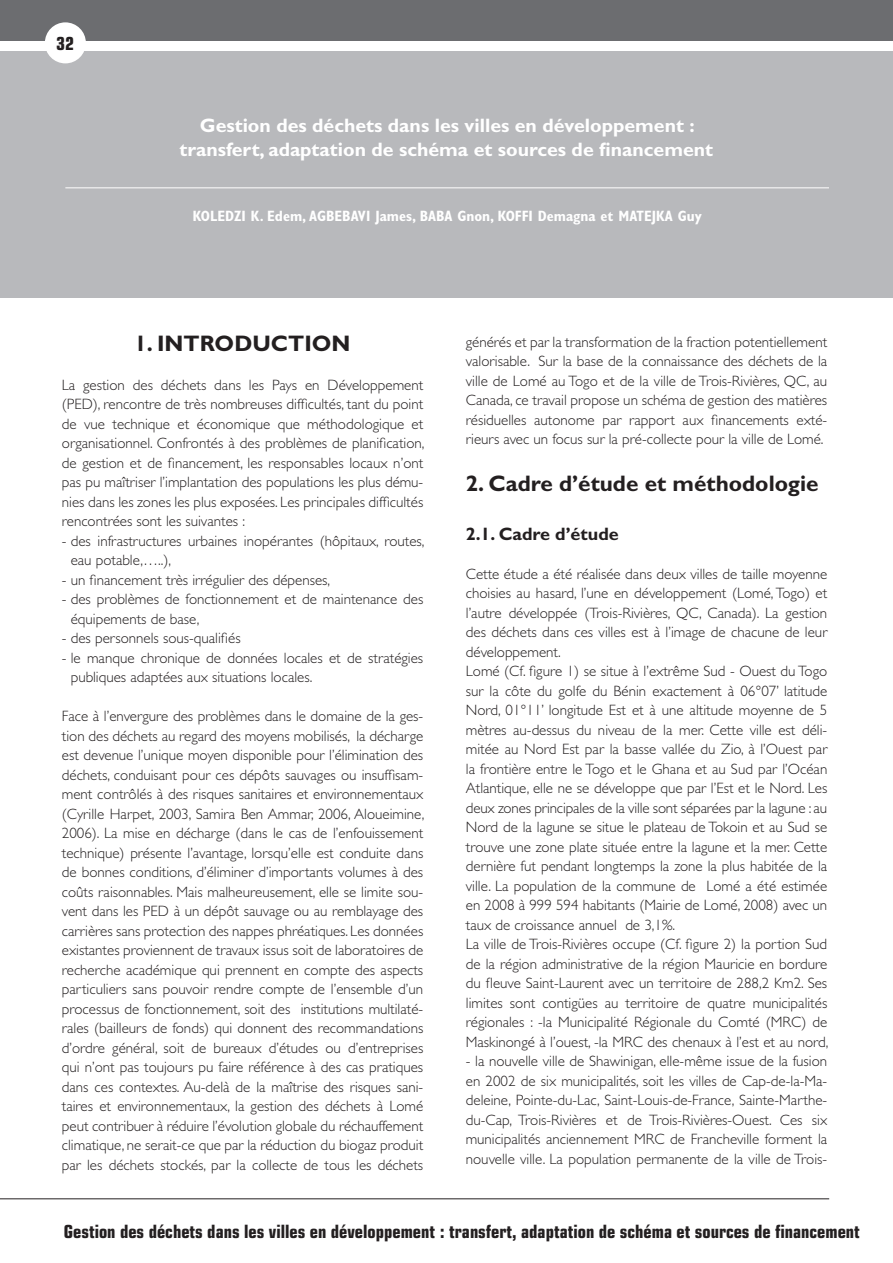
<style>
.page{position:relative;width:893px;height:1263px;background:#fff}
.page>*{position:absolute;margin:0;border:0;box-sizing:border-box;transform-origin:0 0}
.t1{font:700 22.5px "Gill Sans";color:#231f20}
.t2{font:700 19.5px/23.4px "Gill Sans";color:#fff;text-align:center}
.t3{font:700 condensed 18px "Square 721 BT";color:#231f20}
.t4{font:700 18px "Gill Sans";color:#231f20}
.t5{font:300 15px/19.5px "Gill Sans";color:#231f20;text-align:justify}
.t6{font:700 condensed 15px "Gill Sans";color:#fff}
</style>
<div class="page">
<hr style="left:0;top:1198px;width:829px;height:1px;background:#231f20">
<div style="left:0;top:0;width:893px;height:40px;background:#6c6d70"></div>
<div style="left:0;top:51px;width:893px;height:246px;background:#b8b9bc"></div>
<hr style="left:65px;top:187px;width:764px;height:1px;background:#fff">
<div style="left:45px;top:22px;width:41px;height:41px;background:#fff;border-radius:50%"></div>
<p class="t3" style="left:56px;top:32px;width:19px">32</p>
<h2 class="t2" style="left:179px;top:114px;width:535px">Gestion des déchets dans les villes en développement : transfert, adaptation de schéma et sources de financement</h2>
<p class="t6" style="left:193px;top:207px;width:510px">KOLEDZI K. Edem, AGBEBAVI James, BABA Gnon, KOFFI Demagna et MATEJKA Guy</p>
<h1 class="t1" style="left:135px;top:330px;width:84px">1. Introduc</h1>
<h1 class="t1" style="left:288px;top:330px;width:32px">tion</h1>
<p class="t5" style="left:62px;top:375px;width:364px">La gestion des déchets dans les Pays en Développement (PED), rencontre de très nombreuses difficultés, tant du point de vue technique et économique que méthodologique et organisationnel. Confrontés à des problèmes de planification, de gestion et de financement, les responsables locaux n’ont pas pu maîtriser l’implantation des populations les plus dému&shy;nies dans les zones les plus exposées. Les principales difficultés rencontrées sont les suivantes :</p>
<p class="t5" style="left:71px;top:531px;width:355px;text-indent:-9px">- des infrastructures urbaines inopérantes (hôpitaux, routes, eau potable,…..),</p>
<p class="t5" style="left:62px;top:570px;width:270px">- un financement très irrégulier des dépenses,</p>
<p class="t5" style="left:71px;top:589px;width:354px;text-indent:-9px">- des problèmes de fonctionnement et de maintenance des équipements de base,</p>
<p class="t5" style="left:62px;top:628px;width:180px">- des personnels sous-qualifiés</p>
<p class="t5" style="left:71px;top:648px;width:354px;text-indent:-9px">- le manque chronique de données locales et de stratégies publiques adaptées aux situations locales.</p>
<p class="t5" style="left:62px;top:706px;width:364px">Face à l’envergure des problèmes dans le domaine de la ges&shy;tion des déchets au regard des moyens mobilisés, la décharge est devenue l’unique moyen disponible pour l’élimination des déchets, conduisant pour ces dépôts sauvages ou insuffisam&shy;ment contrôlés à des risques sanitaires et environnementaux (Cyrille Harpet, 2003, Samira Ben Ammar, 2006, Aloueimine, 2006). La mise en décharge (dans le cas de l’enfouissement technique) présente l’avantage, lorsqu’elle est conduite dans de bonnes conditions, d’éliminer d’importants volumes à des coûts raisonnables. Mais malheureusement, elle se limite sou&shy;vent dans les PED à un dépôt sauvage ou au remblayage des carrières sans protection des nappes phréatiques. Les données existantes proviennent de travaux issus soit de laboratoires de recherche académique qui prennent en compte des aspects particuliers sans pouvoir rendre compte de l’ensemble d’un processus de fonctionnement, soit des institutions multilaté&shy;rales (bailleurs de fonds) qui donnent des recommandations d’ordre général, soit de bureaux d’études ou d’entreprises qui n’ont pas toujours pu faire référence à des cas pratiques dans ces contextes. Au-delà de la maîtrise des risques sani&shy;taires et environnementaux, la gestion des déchets à Lomé peut contribuer à réduire l’évolution globale du réchauffement climatique, ne serait-ce que par la réduction du biogaz produit par les déchets stockés, par la collecte de tous les déchets</p>
<p class="t5" style="left:466px;top:332px;width:363px">générés et par la transformation de la fraction potentiellement valorisable. Sur la base de la connaissance des déchets de la ville de Lomé au Togo et de la ville de Trois-Rivières, QC, au Canada, ce travail propose un schéma de gestion des matières résiduelles autonome par rapport aux financements exté&shy;rieurs avec un focus sur la pré-collecte pour la ville de Lomé.</p>
<h1 class="t1" style="left:466px;top:470px;width:354px">2. cadre d’étude et méthodologie</h1>
<p class="t4" style="left:466px;top:523px;width:154px">2.1. Cadre d’étude</p>
<p class="t5" style="left:466px;top:564px;width:364px;text-align:left">Cette étude a été réalisée dans deux villes de taille moyenne choisies au hasard, l’une en développement (Lomé, Togo) et l’autre développée (Trois-Rivières, QC, Canada). La gestion des déchets dans ces villes est à l’image de chacune de leur développement.<br>Lomé (Cf. figure 1) se situe à l’extrême Sud - Ouest du Togo sur la côte du golfe du Bénin exactement à 06°07’ latitude Nord, 01°11’ longitude Est et à une altitude moyenne de 5 mètres au-dessus du niveau de la mer. Cette ville est déli&shy;mitée au Nord Est par la basse vallée du Zio, à l’Ouest par la frontière entre le Togo et le Ghana et au Sud par l’Océan Atlantique, elle ne se développe que par l’Est et le Nord. Les deux zones principales de la ville sont séparées par la lagune : au Nord de la lagune se situe le plateau de Tokoin et au Sud se trouve une zone plate située entre la lagune et la mer. Cette dernière fut pendant longtemps la zone la plus habitée de la ville. La population de la commune de Lomé a été estimée en 2008 à 999 594 habitants (Mairie de Lomé, 2008) avec un taux de croissance annuel de 3,1%.<br>La ville de Trois-Rivières occupe (Cf. figure 2) la portion Sud de la région administrative de la région Mauricie en bordure du fleuve Saint-Laurent avec un territoire de 288,2 Km2. Ses limites sont contigües au territoire de quatre municipalités régionales : -la Municipalité Régionale du Comté (MRC) de Maskinongé à l’ouest, -la MRC des chenaux à l’est et au nord,</p>
<p class="t5" style="left:466px;top:1051px;width:363px">- la nouvelle ville de Shawinigan, elle-même issue de la fusion en 2002 de six municipalités, soit les villes de Cap-de-la-Ma&shy;deleine, Pointe-du-Lac, Saint-Louis-de-France, Sainte-Marthe&shy;du-Cap, Trois-Rivières et de Trois-Rivières-Ouest. Ces six municipalités anciennement MRC de Francheville forment la nouvelle ville. La population permanente de la ville de Trois-</p>
<p class="t3" style="left:64px;top:1221px;width:797px">Gestion des déchets dans les villes en développement : transfert, adaptation de schéma et sources de financement</p>
</div>
